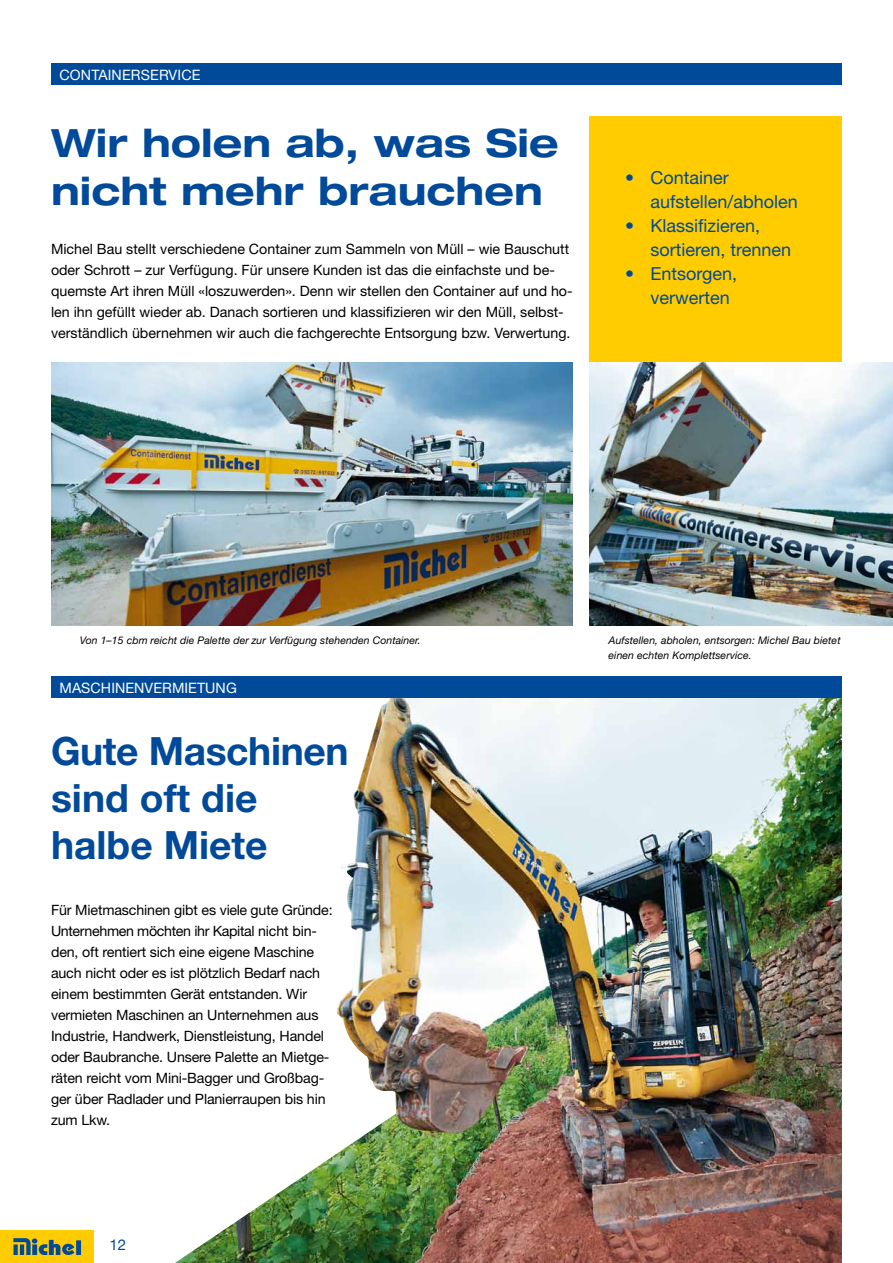
<style>
.page{position:relative;width:893px;height:1263px;background:#fff}
.page>*{position:absolute;margin:0;border:0;box-sizing:border-box;transform-origin:0 0}
.t1{font:700 expanded 39px/48px "Helvetica Neue";color:#004a99}
.t2{font:700 39px/46.8px "Helvetica Neue";color:#004a99}
.t3{font:18px/24px "Helvetica Neue";color:#004a99}
.t4{font:15px "Helvetica Neue";color:#004a99}
.t5{font:14.25px/21px "Helvetica Neue";letter-spacing:-.01em;color:#000}
.t6{font:14.25px "Helvetica Neue";letter-spacing:.005em;color:#fff}
.t7{font:italic 10.5px/15px "Helvetica Neue";letter-spacing:.005em;color:#000}
</style>
<div class="page">
<img style="left:175px;top:697px;width:667px;height:566px">
<div style="left:590px;top:116px;width:252px;height:309px;background:#fecc00"></div>
<div style="left:0;top:1230px;width:93px;height:33px;background:#fecc00"></div>
<svg style="left:13px;top:1238px;width:68px;height:17px"></svg>
<img style="left:51px;top:363px;width:522px;height:262px">
<img style="left:590px;top:363px;width:303px;height:262px">
<div style="left:51px;top:64px;width:791px;height:21px;background:#004a99"></div>
<div style="left:51px;top:676px;width:791px;height:21px;background:#004a99"></div>
<p class="t6" style="left:60px;top:66px;width:141px">CONTAINERSERVICE</p>
<h1 class="t1" style="left:51px;top:118px;width:509px">Wir holen ab, was Sie nicht mehr brauchen</h1>
<p class="t5" style="left:51px;top:238px;width:523px">Michel Bau stellt verschiedene Container zum Sammeln von Müll – wie Bauschutt oder Schrott – zur Verfügung. Für unsere Kunden ist das die einfachste und be&shy;quemste Art ihren Müll «loszuwerden». Denn wir stellen den Container auf und ho&shy;len ihn gefüllt wieder ab. Danach sortieren und klassifizieren wir den Müll, selbst&shy;verständlich übernehmen wir auch die fachgerechte Entsorgung bzw. Verwertung.</p>
<p class="t3" style="left:651px;top:165px;width:149px;text-indent:-26px">• Container aufstellen/abholen</p>
<p class="t3" style="left:651px;top:213px;width:142px;text-indent:-26px">• Klassifizieren, sortieren, trennen</p>
<p class="t3" style="left:651px;top:261px;width:88px;text-indent:-26px">• Entsorgen, verwerten</p>
<p class="t7" style="left:80px;top:633px;width:342px">Von 1–15 cbm reicht die Palette der zur Verfügung stehenden Container.</p>
<p class="t7" style="left:609px;top:633px;width:234px">Aufstellen, abholen, entsorgen: Michel Bau bietet einen echten Komplettservice.</p>
<p class="t6" style="left:60px;top:679px;width:179px">MASCH INENVERM IETUNG</p>
<h1 class="t2" style="left:51px;top:727px;width:299px">Gute Maschinen sind oft die halbe Miete</h1>
<p class="t5" style="left:51px;top:899px;width:283px">Für Mietmaschinen gibt es viele gute Gründe:<br>Unternehmen möchten ihr Kapital nicht bin&shy;den, oft rentiert sich eine eigene Maschine auch nicht oder es ist plötzlich Bedarf nach einem bestimmten Gerät entstanden. Wir vermieten Maschinen an Unternehmen aus Industrie, Handwerk, Dienstleistung, Handel oder Baubranche. Unsere Palette an Mietge&shy;räten reicht vom Mini-Bagger und Großbag&shy;ger über Radlader und Planierraupen bis hin zum Lkw.</p>
<p class="t4" style="left:109px;top:1236px;width:18px">12</p>
</div>
